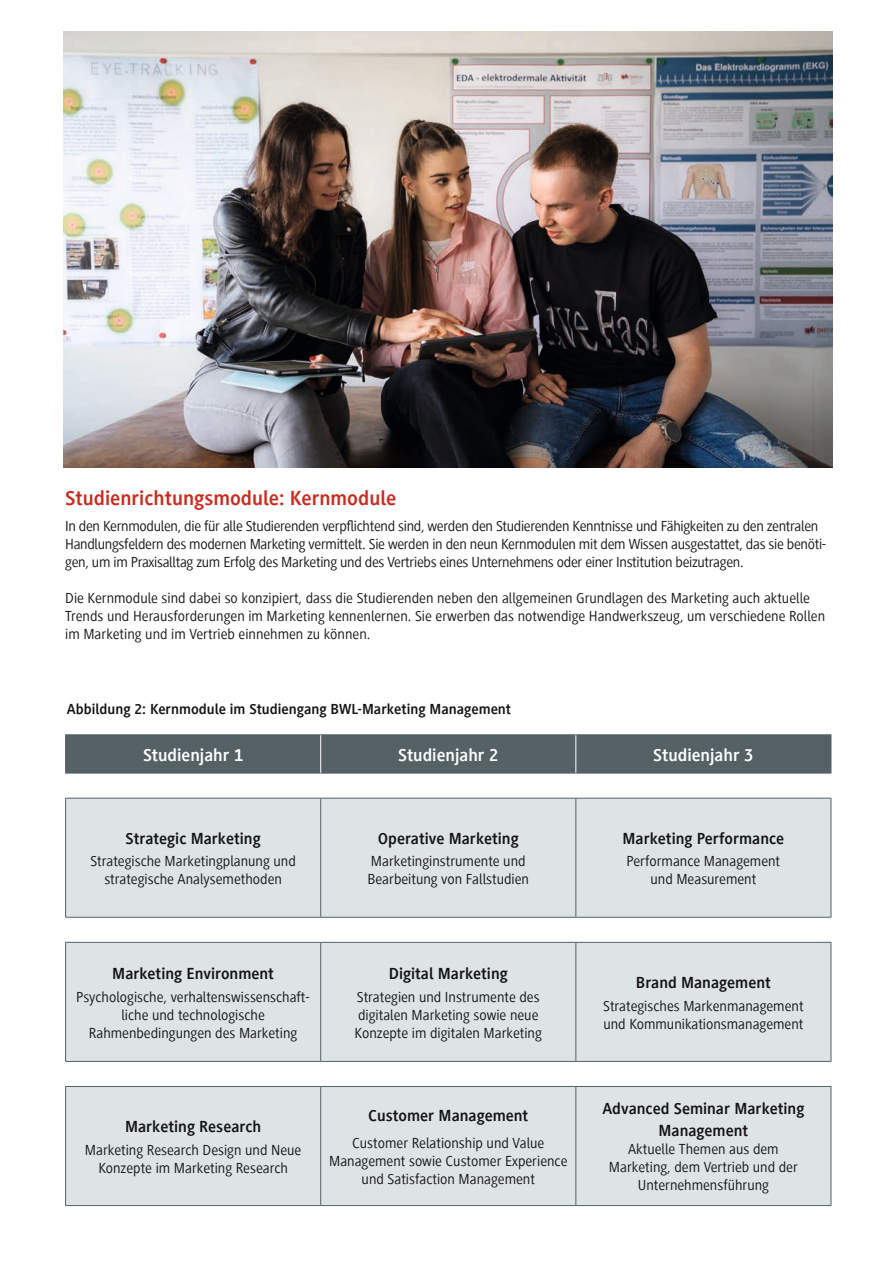
<style>
.page{position:relative;width:893px;height:1263px;background:#fff}
.page>*{position:absolute;margin:0;border:0;box-sizing:border-box;transform-origin:0 0}
.t1{font:700 21px "Generis Sans Com";color:#ca2a1e}
.t2{font:700 18px "Generis Sans Com";color:#fff}
.t3{font:700 16.5px/21.6px "Generis Sans Com";color:#131413;text-align:center}
.t4{font:15px/18px "Generis Sans Com";color:#131413;text-align:center}
.t5{font:15px/18px "Generis Sans Com";letter-spacing:-.02em;color:#131413}
.t6{font:700 15px "Generis Sans Com";color:#131413}
</style>
<div class="page">
<div style="left:66px;top:735px;width:765px;height:38px;background:#566166"></div>
<svg style="left:66px;top:799px;width:765px;height:406px;background:#e1e6e7"></svg>
<hr style="left:65px;top:734px;width:256px;height:1px;background:#566166">
<hr style="left:65px;top:735px;width:1px;height:38px;background:#566166">
<hr style="left:321px;top:734px;width:255px;height:1px;background:#566166">
<hr style="left:576px;top:734px;width:255px;height:1px;background:#566166">
<hr style="left:831px;top:735px;width:1px;height:38px;background:#566166">
<hr style="left:65px;top:773px;width:256px;height:1px;background:#566166">
<hr style="left:321px;top:773px;width:255px;height:1px;background:#566166">
<hr style="left:576px;top:773px;width:255px;height:1px;background:#566166">
<hr style="left:65px;top:798px;width:256px;height:1px;background:#566166">
<hr style="left:65px;top:798px;width:1px;height:119px;background:#566166">
<hr style="left:321px;top:798px;width:255px;height:1px;background:#566166">
<hr style="left:320px;top:798px;width:1px;height:119px;background:#566166">
<hr style="left:576px;top:798px;width:255px;height:1px;background:#566166">
<hr style="left:575px;top:798px;width:1px;height:119px;background:#566166">
<hr style="left:831px;top:798px;width:1px;height:119px;background:#566166">
<hr style="left:65px;top:917px;width:256px;height:1px;background:#566166">
<hr style="left:321px;top:917px;width:255px;height:1px;background:#566166">
<hr style="left:576px;top:917px;width:255px;height:1px;background:#566166">
<hr style="left:65px;top:942px;width:256px;height:1px;background:#566166">
<hr style="left:65px;top:943px;width:1px;height:118px;background:#566166">
<hr style="left:321px;top:942px;width:255px;height:1px;background:#566166">
<hr style="left:320px;top:943px;width:1px;height:118px;background:#566166">
<hr style="left:576px;top:942px;width:255px;height:1px;background:#566166">
<hr style="left:575px;top:943px;width:1px;height:118px;background:#566166">
<hr style="left:831px;top:943px;width:1px;height:118px;background:#566166">
<hr style="left:65px;top:1061px;width:256px;height:1px;background:#566166">
<hr style="left:321px;top:1061px;width:255px;height:1px;background:#566166">
<hr style="left:576px;top:1061px;width:255px;height:1px;background:#566166">
<hr style="left:65px;top:1086px;width:256px;height:1px;background:#566166">
<hr style="left:65px;top:1087px;width:1px;height:118px;background:#566166">
<hr style="left:321px;top:1086px;width:255px;height:1px;background:#566166">
<hr style="left:320px;top:1087px;width:1px;height:118px;background:#566166">
<hr style="left:576px;top:1086px;width:255px;height:1px;background:#566166">
<hr style="left:575px;top:1087px;width:1px;height:118px;background:#566166">
<hr style="left:831px;top:1087px;width:1px;height:118px;background:#566166">
<hr style="left:65px;top:1205px;width:256px;height:1px;background:#566166">
<hr style="left:321px;top:1205px;width:255px;height:1px;background:#566166">
<hr style="left:576px;top:1205px;width:255px;height:1px;background:#566166">
<hr style="left:320px;top:735px;width:1px;height:38px;background:#fff">
<hr style="left:575px;top:735px;width:1px;height:38px;background:#fff">
<img style="left:64px;top:31px;width:768px;height:437px">
<h1 class="t1" style="left:65px;top:486px;width:333px">Studienrichtungsmodule: Kernmodule</h1>
<p class="t5" style="left:65px;top:517px;width:763px">In den Kernmodulen, die für alle Studierenden verpflichtend sind, werden den Studierenden Kenntnisse und Fähigkeiten zu den zentralen<br>Handlungsfeldern des modernen Marketing vermittelt. Sie werden in den neun Kernmodulen mit dem Wissen ausgestattet, das sie benöti&shy;gen, um im Praxisalltag zum Erfolg des Marketing und des Vertriebs eines Unternehmens oder einer Institution beizutragen.</p>
<p class="t4" style="left:65px;top:589px;width:761px;text-align:left">Die Kernmodule sind dabei so konzipiert, dass die Studierenden neben den allgemeinen Grundlagen des Marketing auch aktuelle<br>Trends und Herausforderungen im Marketing kennenlernen. Sie erwerben das notwendige Handwerkszeug, um verschiedene Rollen im Marketing und im Vertrieb einnehmen zu können.</p>
<p class="t6" style="left:67px;top:701px;width:446px">Abbildung 2: Kernmodule im Studiengang BWL-Marketing Management</p>
<p class="t2" style="left:143px;top:745px;width:102px">Studienjahr 1</p>
<p class="t2" style="left:398px;top:745px;width:102px">Studienjahr 2</p>
<p class="t2" style="left:653px;top:745px;width:102px">Studienjahr 3</p>
<p class="t3" style="left:126px;top:828px;width:137px">Strategic Marketing</p>
<p class="t4" style="left:90px;top:852px;width:207px">Strategische Marketingplanung und strategische Analysemethoden</p>
<p class="t3" style="left:378px;top:828px;width:142px">Operative Marketing</p>
<p class="t4" style="left:367px;top:852px;width:163px;text-align:left">Marketinginstrumente und<br>Bearbeitung von Fallstudien</p>
<p class="t3" style="left:112px;top:963px;width:163px">Marketing Environment</p>
<p class="t4" style="left:76px;top:988px;width:235px">Psychologische, verhaltenswissenschaft&shy;liche und technologische<br>Rahmenbedingungen des Marketing</p>
<p class="t3" style="left:389px;top:963px;width:120px">Digital Marketing</p>
<p class="t4" style="left:355px;top:988px;width:189px;text-align:left">Strategien und Instrumente des digitalen Marketing sowie neue<br>Konzepte im digitalen Marketing</p>
<p class="t3" style="left:125px;top:1116px;width:138px">Marketing Research</p>
<p class="t4" style="left:85px;top:1141px;width:218px">Marketing Research Design und Neue<br>Konzepte im Marketing Research</p>
<p class="t3" style="left:368px;top:1105px;width:162px">Customer Management</p>
<p class="t4" style="left:329px;top:1134px;width:240px">Customer Relationship und Value<br>Management sowie Customer Experience und Satisfaction Management</p>
<p class="t3" style="left:622px;top:828px;width:163px">Marketing Performance</p>
<p class="t4" style="left:627px;top:852px;width:155px">Performance Management und Measurement</p>
<p class="t3" style="left:636px;top:972px;width:136px">Brand Management</p>
<p class="t4" style="left:603px;top:997px;width:202px;text-align:left">Strategisches Markenmanagement und Kommunikationsmanagement</p>
<p class="t3" style="left:602px;top:1098px;width:203px">Advanced Seminar Marketing<br>Management</p>
<p class="t4" style="left:609px;top:1140px;width:190px">Aktuelle Themen aus dem<br>Marketing, dem Vertrieb und der<br>Unternehmensführung</p>
</div>
